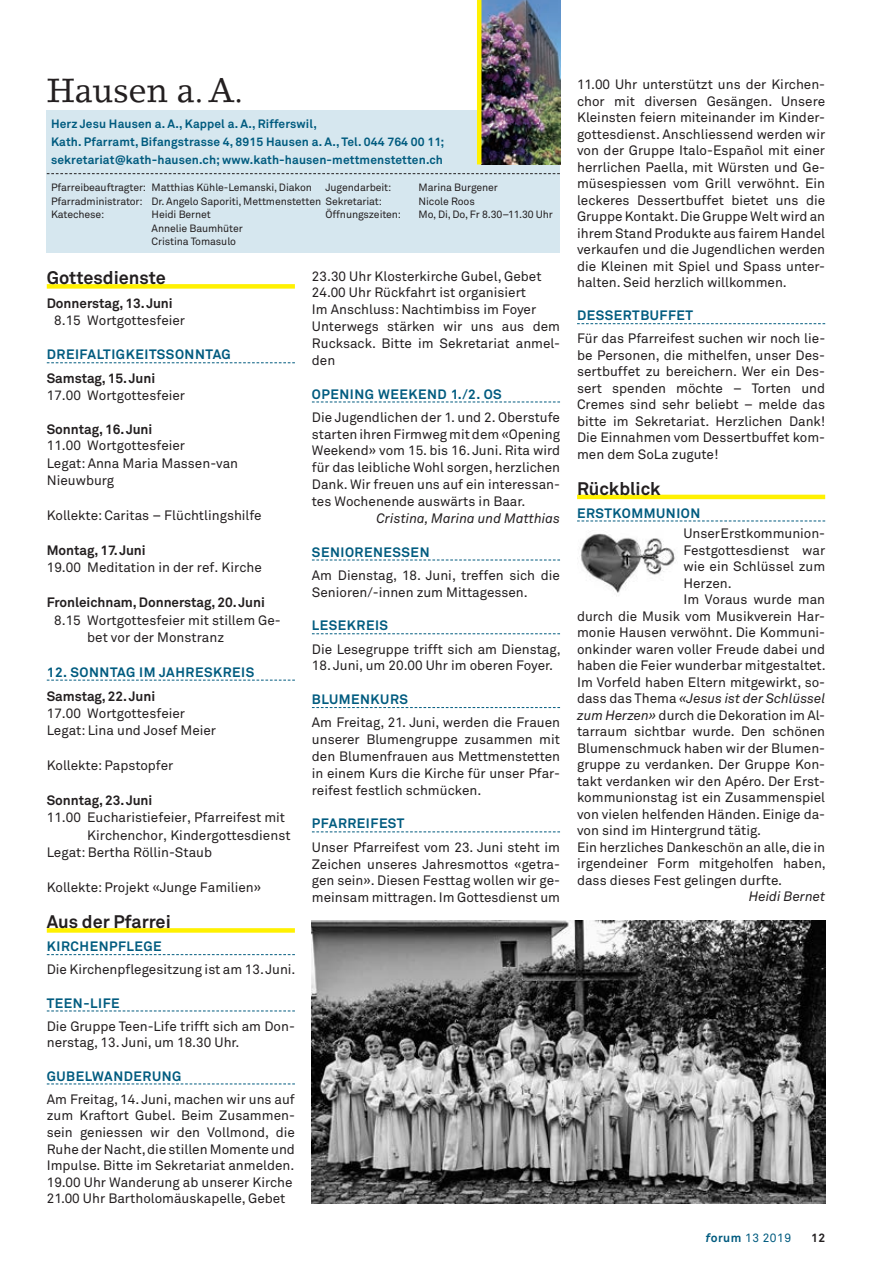
<style>
.page{position:relative;width:872px;height:1263px;background:#fff}
.page>*{position:absolute;margin:0;border:0;box-sizing:border-box;transform-origin:0 0}
.t1{font:33px "Lino Letter";letter-spacing:-.01em;color:#231f20}
.t2{font:700 18px "Akkurat Pro";color:#231f20}
.t3{font:13.5px/16.5px "Akkurat Pro";color:#231f20}
.t4{font:700 13.5px "Akkurat Pro";letter-spacing:.04em;color:#005b7f}
.t5{font:700 13.5px "Akkurat Pro";letter-spacing:-.005em;color:#231f20}
.t6{font:italic 13.5px "Akkurat Pro";letter-spacing:-.005em;color:#231f20}
.t7{font:700 12px/18px "Akkurat Pro";letter-spacing:.01em;color:#005b7f}
.t8{font:12px "Akkurat Pro";letter-spacing:.04em;color:#005b7f}
.t9{font:700 12px "Akkurat Pro";color:#231f20}
.t10{font:10.5px/13.5px "Akkurat Pro";letter-spacing:-.01em;color:#231f20}
.s1{font-style:normal}
.s2{font-style:italic}
.s3{font-weight:700;font-style:italic}
.s4{font-weight:700}
</style>
<div class="page">
<div style="left:47px;top:284px;width:248px;height:5px;background:#fff101"></div>
<svg style="left:47px;top:362px;width:248px;height:1px"></svg>
<svg style="left:47px;top:680px;width:248px;height:1px"></svg>
<div style="left:47px;top:928px;width:248px;height:5px;background:#fff101"></div>
<svg style="left:47px;top:954px;width:248px;height:1px"></svg>
<svg style="left:47px;top:1010px;width:248px;height:1px"></svg>
<svg style="left:47px;top:1083px;width:248px;height:1px"></svg>
<svg style="left:312px;top:401px;width:248px;height:1px"></svg>
<svg style="left:312px;top:559px;width:248px;height:1px"></svg>
<svg style="left:312px;top:633px;width:248px;height:1px"></svg>
<svg style="left:312px;top:707px;width:248px;height:1px"></svg>
<svg style="left:312px;top:831px;width:248px;height:1px"></svg>
<svg style="left:577px;top:323px;width:248px;height:1px"></svg>
<hr style="left:577px;top:495px;width:248px;height:4px;background:#fff101">
<svg style="left:577px;top:520px;width:248px;height:1px"></svg>
<div style="left:47px;top:111px;width:513px;height:142px;background:#d6e7ef"></div>
<img style="left:481px;top:0;width:79px;height:164px">
<hr style="left:477px;top:0;width:4px;height:164px;background:#fff101">
<svg style="left:47px;top:173px;width:513px;height:1px"></svg>
<img style="left:312px;top:921px;width:513px;height:282px">
<img style="left:580px;top:533px;width:95px;height:63px">
<h1 class="t1" style="left:47px;top:70px;width:198px">Hausen a. A.</h1>
<p class="t7" style="left:51px;top:115px;width:395px">Herz Jesu Hausen a. A., Kappel a. A., Rifferswil,<br>Kath. Pfarramt, Bifangstrasse 4, 8915 Hausen a. A., Tel. 044 764 00 11; sekretariat@kath-hausen.ch; www.kath-hausen-mettmenstetten.ch</p>
<p class="t10" style="left:51px;top:181px;width:332px">Pfarreibeauftragter: Matthias Kühle-Lemanski, Diakon<br>Pfarradministrator: Dr. Angelo Saporiti, Mettmenstetten Sekretariat:<br>Katechese:</p>
<p class="t10" style="left:325px;top:181px;width:67px">Jugendarbeit:</p>
<p class="t10" style="left:418px;top:181px;width:81px">Marina Burgener<br>Nicole Roos</p>
<p class="t10" style="left:325px;top:208px;width:77px">Öffnungszeiten:</p>
<p class="t10" style="left:418px;top:208px;width:136px">Mo, Di, Do, Fr 8.30–11.30 Uhr</p>
<p class="t10" style="left:152px;top:208px;width:93px">Heidi Bernet<br>Annelie Baumhüter<br>Cristina Tomasulo</p>
<h2 class="t2" style="left:47px;top:267px;width:121px">Gottesdienste</h2>
<p class="t5" style="left:47px;top:295px;width:127px">Donnerstag, 13. Juni</p>
<p class="t3" style="left:54px;top:312px;width:132px">8.15 Wortgottesfeier</p>
<p class="t4" style="left:47px;top:346px;width:186px">DREIFALTIGKEITSSONNTAG</p>
<p class="t5" style="left:47px;top:370px;width:110px">Samstag, 15. Juni</p>
<p class="t3" style="left:47px;top:387px;width:140px">17.00 Wortgottesfeier</p>
<p class="t5" style="left:47px;top:421px;width:107px">Sonntag, 16. Juni</p>
<p class="t3" style="left:47px;top:437px;width:193px;line-height:17.4px">11.00 Wortgottesfeier<br>Legat: Anna Maria Massen-van<br>Nieuwburg</p>
<p class="t3" style="left:47px;top:507px;width:216px">Kollekte: Caritas – Flüchtlingshilfe</p>
<p class="t5" style="left:47px;top:542px;width:100px">Montag, 17. Juni</p>
<p class="t3" style="left:47px;top:560px;width:217px">19.00 Meditation in der ref. Kirche</p>
<p class="t5" style="left:47px;top:594px;width:220px">Fronleichnam, Donnerstag, 20. Juni</p>
<p class="t3" style="left:87px;top:611px;width:195px;line-height:17.4px;text-indent:-33px">8.15 Wortgottesfeier mit stillem Ge&shy;bet vor der Monstranz</p>
<p class="t4" style="left:47px;top:664px;width:209px">12. SONNTAG IM JAHRESKREIS</p>
<p class="t5" style="left:47px;top:687px;width:110px">Samstag, 22. Juni</p>
<p class="t3" style="left:47px;top:705px;width:171px;line-height:17.4px">17.00 Wortgottesfeier<br>Legat: Lina und Josef Meier</p>
<p class="t3" style="left:47px;top:757px;width:128px">Kollekte: Papstopfer</p>
<p class="t5" style="left:47px;top:792px;width:107px">Sonntag, 23. Juni</p>
<p class="t3" style="left:47px;top:810px;width:240px">11.00 Eucharistiefeier, Pfarreifest mit</p>
<p class="t3" style="left:87px;top:827px;width:205px">Kirchenchor, Kindergottesdienst</p>
<p class="t3" style="left:47px;top:844px;width:167px">Legat: Bertha Röllin-Staub</p>
<p class="t3" style="left:47px;top:879px;width:216px">Kollekte: Projekt «Junge Familien»</p>
<h2 class="t2" style="left:47px;top:911px;width:126px">Aus der Pfarrei</h2>
<p class="t4" style="left:47px;top:938px;width:116px">KIRCHENPFLEGE</p>
<p class="t3" style="left:47px;top:962px;width:250px">Die Kirchenpflegesitzung ist am 13. Juni.</p>
<p class="t4" style="left:47px;top:994px;width:74px">TEEN-LIFE</p>
<p class="t3" style="left:47px;top:1018px;width:250px">Die Gruppe Teen-Life trifft sich am Don&shy;nerstag, 13. Juni, um 18.30 Uhr.</p>
<p class="t4" style="left:47px;top:1067px;width:136px">GUBELWANDERUNG</p>
<p class="t3" style="left:47px;top:1091px;width:250px">Am Freitag, 14. Juni, machen wir uns auf zum Kraftort Gubel. Beim Zusammen&shy;sein geniessen wir den Vollmond, die Ruhe der Nacht, die stillen Momente und Impulse. Bitte im Sekretariat anmelden.<br>19.00 Uhr Wanderung ab unserer Kirche 21.00 Uhr Bartholomäuskapelle, Gebet</p>
<p class="t3" style="left:312px;top:268px;width:250px">23.30 Uhr Klosterkirche Gubel, Gebet<br>24.00 Uhr Rückfahrt ist organisiert<br>Im Anschluss: Nachtimbiss im Foyer<br>Unterwegs stärken wir uns aus dem<br>Rucksack. Bitte im Sekretariat anmel&shy;den</p>
<p class="t4" style="left:312px;top:385px;width:191px">OPENING WEEKEND 1./2. OS</p>
<p class="t3" style="left:312px;top:409px;width:250px;text-align:justify">Die Jugendlichen der 1. und 2. Oberstufe starten ihren Firmweg mit dem «Opening Weekend» vom 15. bis 16. Juni. Rita wird für das leibliche Wohl sorgen, herzlichen Dank. Wir freuen uns auf ein interessan&shy;tes Wochenende auswärts in Baar.</p>
<p class="t6" style="left:377px;top:510px;width:185px">Cristina, Marina und Matthias</p>
<p class="t4" style="left:312px;top:543px;width:119px">SENIORENESSEN</p>
<p class="t3" style="left:312px;top:567px;width:250px">Am Dienstag, 18. Juni, treffen sich die<br>Senioren/-innen zum Mittagessen.</p>
<p class="t4" style="left:312px;top:617px;width:78px">LESEKREIS</p>
<p class="t3" style="left:312px;top:641px;width:250px">Die Lesegruppe trifft sich am Dienstag,</p>
<p class="t3" style="left:312px;top:658px;width:243px">18. Juni, um 20.00 Uhr im oberen Foyer.</p>
<p class="t4" style="left:312px;top:691px;width:98px">BLUMENKURS</p>
<p class="t3" style="left:312px;top:715px;width:250px;text-align:justify">Am Freitag, 21. Juni, werden die Frauen unserer Blumengruppe zusammen mit den Blumenfrauen aus Mettmenstetten in einem Kurs die Kirche für unser Pfar&shy;reifest festlich schmücken.</p>
<p class="t4" style="left:312px;top:815px;width:94px">PFARREIFEST</p>
<p class="t3" style="left:312px;top:839px;width:250px;text-align:justify">Unser Pfarreifest vom 23. Juni steht im Zeichen unseres Jahresmottos «getra&shy;gen sein». Diesen Festtag wollen wir ge&shy;meinsam mittragen. Im Gottesdienst um</p>
<p class="t3" style="left:577px;top:77px;width:250px;text-align:justify">11.00 Uhr unterstützt uns der Kirchen&shy;chor mit diversen Gesängen. Unsere Kleinsten feiern miteinander im Kinder&shy;gottesdienst. Anschliessend werden wir von der Gruppe Italo-Español mit einer herrlichen Paella, mit Würsten und Ge&shy;müsespiessen vom Grill verwöhnt. Ein leckeres Dessertbuffet bietet uns die Gruppe Kontakt. Die Gruppe Welt wird an ihrem Stand Produkte aus fairem Handel verkaufen und die Jugendlichen werden die Kleinen mit Spiel und Spass unter&shy;halten. Seid herzlich willkommen.</p>
<p class="t4" style="left:577px;top:307px;width:118px">DESSERTBUFFET</p>
<p class="t3" style="left:577px;top:330px;width:250px;text-align:justify">Für das Pfarreifest suchen wir noch lie&shy;be Personen, die mithelfen, unser Des&shy;sertbuffet zu bereichern. Wer ein Des&shy;sert spenden möchte – Torten und Cremes sind sehr beliebt – melde das bitte im Sekretariat. Herzlichen Dank!<br>Die Einnahmen vom Dessertbuffet kom&shy;men dem SoLa zugute!</p>
<h2 class="t2" style="left:577px;top:477px;width:85px">Rückblick</h2>
<p class="t4" style="left:577px;top:504px;width:125px">ERSTKOMMUNION</p>
<p class="t3" style="left:683px;top:526px;width:143px">Unser Erstkommunion-</p>
<p class="t3" style="left:683px;top:542px;width:143px">Festgottesdienst war</p>
<p class="t3" style="left:683px;top:559px;width:143px">wie ein Schlüssel zum</p>
<p class="t3" style="left:683px;top:575px;width:50px">Herzen.</p>
<p class="t3" style="left:683px;top:592px;width:143px">Im Voraus wurde man</p>
<p class="t3" style="left:577px;top:608px;width:250px">durch die Musik vom Musikverein Har-</p>
<p class="t3" style="left:577px;top:625px;width:250px">monie Hausen verwöhnt. Die Kommuni-</p>
<p class="t3" style="left:577px;top:641px;width:250px">onkinder waren voller Freude dabei und</p>
<p class="t3" style="left:577px;top:658px;width:250px">haben die Feier wunderbar mitgestaltet.</p>
<p class="t3" style="left:577px;top:674px;width:250px">Im Vorfeld haben Eltern mitgewirkt, so-</p>
<p class="t6" style="left:577px;top:691px;width:250px"><span class="s1">dass das Thema</span> «Jesus ist der Schlüssel</p>
<p class="t3" style="left:577px;top:707px;width:250px"><span class="s2">zum Herzen»</span> durch die Dekoration im Al-</p>
<p class="t3" style="left:577px;top:724px;width:250px">tarraum sichtbar wurde. Den schönen</p>
<p class="t3" style="left:577px;top:740px;width:250px">Blumenschmuck haben wir der Blumen-</p>
<p class="t3" style="left:577px;top:757px;width:250px">gruppe zu verdanken. Der Gruppe Kon-</p>
<p class="t3" style="left:577px;top:773px;width:250px">takt verdanken wir den Apéro. Der Erst-</p>
<p class="t3" style="left:577px;top:790px;width:250px">kommunionstag ist ein Zusammenspiel</p>
<p class="t3" style="left:577px;top:806px;width:250px">von vielen helfenden Händen. Einige da-</p>
<p class="t3" style="left:577px;top:823px;width:186px">von sind im Hintergrund tätig.</p>
<p class="t3" style="left:577px;top:839px;width:250px">Ein herzliches Dankeschön an alle, die in</p>
<p class="t3" style="left:577px;top:856px;width:250px">irgendeiner Form mitgeholfen haben,</p>
<p class="t3" style="left:577px;top:872px;width:206px">dass dieses Fest gelingen durfte.</p>
<p class="t6" style="left:749px;top:889px;width:78px">Heidi Bernet</p>
<p class="t8" style="left:705px;top:1231px;width:87px"><span class="s3">f</span><span class="s4">orum</span> 13 2019</p>
<p class="t9" style="left:811px;top:1231px;width:16px">12</p>
</div>
